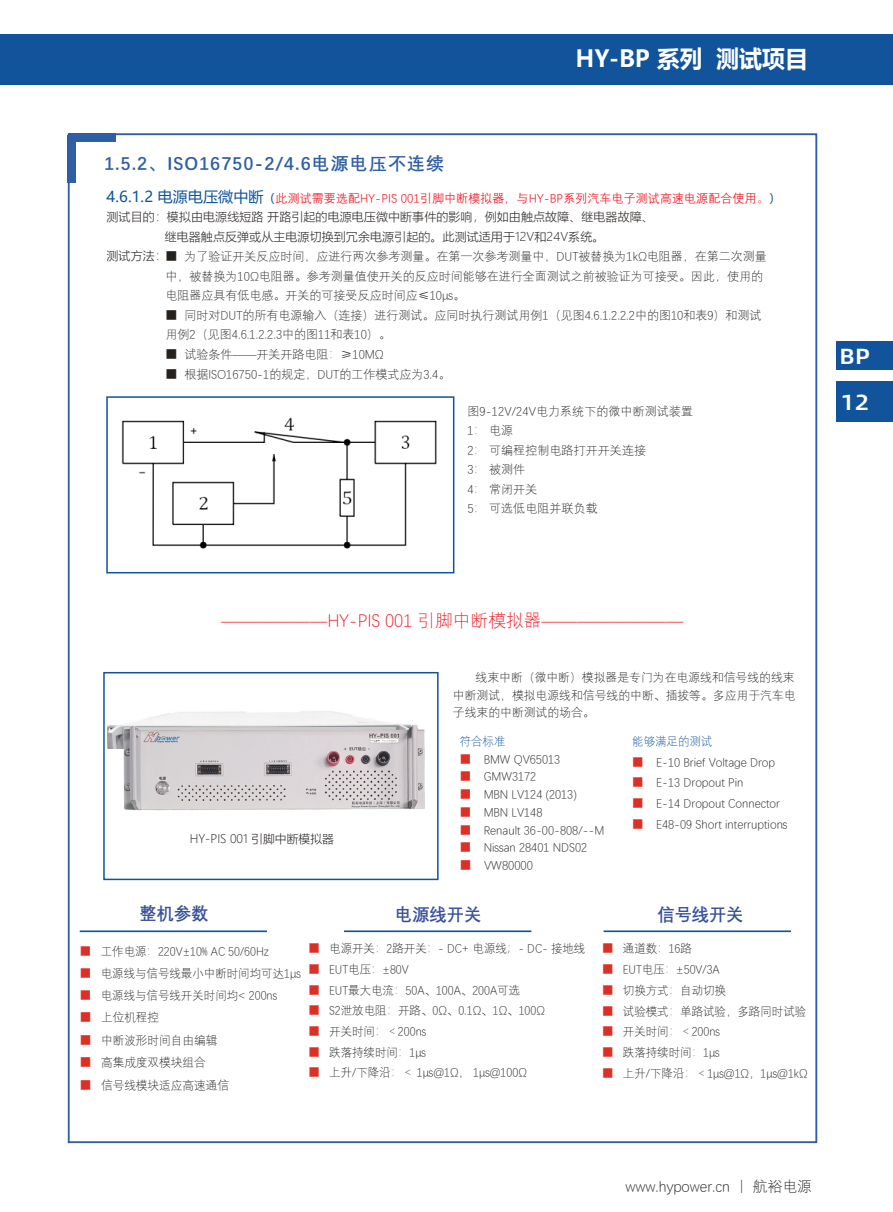
<style>
.page{position:relative;width:893px;height:1212px;background:#fff}
.page>*{position:absolute;margin:0;border:0;box-sizing:border-box;transform-origin:0 0}
.t1{font:700 23.7px "Microsoft Ya Hei";color:#fff}
.t2{font:500 21.9px/45.2px "Alibaba Pu Hui Ti";color:#fff;scale:1.11 1}
.t3{font:700 18px "Deng Xian";letter-spacing:.06em;color:#2f5ea5}
.t4{font:300 17.7px "Deng Xian";color:#ef1923}
.t5{font:700 17.7px "Deng Xian";color:#37509a}
.t6{font:300 14.85px "Deng Xian";color:#241f1f}
.t7{font:300 12px/19.5px "Deng Xian";color:#241f1f}
.t8{font:300 12px/19.5px "Microsoft Ya Hei";letter-spacing:.005em;color:#25211f}
.t9{font:300 12px/19.5px "Deng Xian";letter-spacing:.005em;color:#25211f}
.t10{font:12px "Deng Xian";letter-spacing:.005em;color:#ef1923}
.t11{font:300 12px "Deng Xian";color:#262220}
.t12{font:300 11.85px/17.7px "Deng Xian";color:#241f1f;text-align:justify}
.t13{font:300 11.85px "Deng Xian";color:#262220}
.t14{font:300 11.85px "Microsoft Ya Hei";color:#241f1f}
.t15{font:300 11.85px "Deng Xian";color:#11549c}
.s1{font-family:"Microsoft Ya Hei";font-size:15px;color:#11549c}
.s2{font-family:"Microsoft Ya Hei";color:#11549c}
.s3{font-family:"Microsoft Ya Hei";color:#25211f}
.s4{color:#25211f}
.s5{color:#dc3027}
</style>
<div class="page">
<div style="left:1px;top:35px;width:892px;height:50px;background:#11549c"></div>
<div style="left:837px;top:341px;width:56px;height:80px;background:#11549c"></div>
<div style="left:835px;top:370px;width:58px;height:11px;background:#fff"></div>
<div style="left:68px;top:133px;width:48px;height:8px;background:#305ea5"></div>
<div style="left:68px;top:135px;width:8px;height:47px;background:#305ea5"></div>
<div style="left:106px;top:396px;width:348px;height:177px;border:2px solid #11549c"></div>
<img style="left:121px;top:417px;width:316px;height:132px">
<div style="left:80px;top:930px;width:187px;height:2px;border:1px solid #11549c"></div>
<div style="left:344px;top:930px;width:187px;height:2px;border:1px solid #11549c"></div>
<div style="left:604px;top:930px;width:187px;height:2px;border:1px solid #11549c"></div>
<div style="left:103px;top:672px;width:336px;height:208px;border:2px solid #11549c"></div>
<img style="left:107px;top:711px;width:265px;height:38px">
<img style="left:111px;top:720px;width:314px;height:91px">
<h3 class="t3" style="left:104px;top:151px;width:342px">1.5.2、ISO16750-2/4.6电源电压不连续</h3>
<h1 class="t1" style="left:575px;top:42px;width:234px">HY-BP 系列 测试项目</h1>
<p class="t10" style="left:107px;top:190px;width:676px"><span class="s1">4.6.1.2 电源电压微中断</span><span class="s2">（</span>此测试需要选配HY-PIS 001引脚中断模拟器，与HY-BP系列汽车电子测试高速电源配合使用。<span class="s2">）</span></p>
<p class="t8" style="left:165px;top:207px;width:491px;text-indent:-58px">测试目的：模拟由电源线短路 开路引起的电源电压微中断事件的影响，例如由触点故障、继电器故障、继电器触点反弹或从主电源切换到冗余电源引起的。此测试适用于12V和24V系统。</p>
<p class="t7" style="left:107px;top:247px;width:662px"><span class="s3">测试方法：</span><span class="s4">■</span> 为了验证开关反应时间，应进行两次参考测量。在第一次参考测量中，DUT被替换为1kΩ电阻器，在第二次测量</p>
<p class="t7" style="left:166px;top:266px;width:599px">中，被替换为10Ω电阻器。参考测量值使开关的反应时间能够在进行全面测试之前被验证为可接受。因此，使用的电阻器应具有低电感。开关的可接受反应时间应≤10µs。</p>
<p class="t7" style="left:166px;top:305px;width:597px"><span class="s4">■</span> 同时对DUT的所有电源输入（连接）进行测试。应同时执行测试用例1（见图4.6.1.2.2.2中的图10和表9）和测试用例2（见图4.6.1.2.2.3中的图11和表10）。</p>
<p class="t7" style="left:166px;top:344px;width:220px"><span class="s4">■</span> 试验条件——开关开路电阻：≥10MΩ</p>
<p class="t7" style="left:166px;top:364px;width:286px"><span class="s4">■</span> 根据ISO16750-1的规定，DUT的工作模式应为3.4。</p>
<p class="t9" style="left:467px;top:401px;width:227px">图9-12V/24V电力系统下的微中断测试装置<br>1： 电源<br>2： 可编程控制电路打开开关连接<br>3： 被测件<br>4： 常闭开关<br>5： 可选低电阻并联负载</p>
<h2 class="t2" style="left:839px;top:333px;width:29px">BP<br>12</h2>
<h3 class="t4" style="left:221px;top:609px;width:464px">——————HY-PIS 001 引脚中断模拟器————————</h3>
<p class="t14" style="left:190px;top:830px;width:146px">HY-PIS 001 引脚中断模拟器</p>
<p class="t12" style="left:453px;top:668px;width:344px;text-indent:23px">线束中断（微中断）模拟器是专门为在电源线和信号线的线束中断测试，模拟电源线和信号线的中断、插拔等。多应用于汽车电子线束的中断测试的场合。</p>
<p class="t15" style="left:460px;top:734px;width:47px">符合标准</p>
<p class="t12" style="left:460px;top:750px;width:102px"><span class="s5">■</span> BMW QV65013</p>
<p class="t12" style="left:460px;top:767px;width:78px"><span class="s5">■</span> GMW3172</p>
<p class="t12" style="left:460px;top:785px;width:118px"><span class="s5">■</span> MBN LV124 (2013)</p>
<p class="t12" style="left:460px;top:803px;width:84px"><span class="s5">■</span> MBN LV148</p>
<p class="t12" style="left:460px;top:821px;width:146px"><span class="s5">■</span> Renault 36-00-808/--M</p>
<p class="t12" style="left:460px;top:838px;width:129px"><span class="s5">■</span> Nissan 28401 NDS02</p>
<p class="t7" style="left:460px;top:855px;width:75px"><span class="s5">■</span> VW80000</p>
<p class="t15" style="left:632px;top:734px;width:82px">能够满足的测试</p>
<p class="t12" style="left:632px;top:753px;width:144px"><span class="s5">■</span> E-10 Brief Voltage Drop</p>
<p class="t12" style="left:632px;top:773px;width:113px"><span class="s5">■</span> E-13 Dropout Pin</p>
<p class="t12" style="left:632px;top:794px;width:149px"><span class="s5">■</span> E-14 Dropout Connector</p>
<p class="t12" style="left:632px;top:815px;width:157px"><span class="s5">■</span> E48-09 Short interruptions</p>
<h3 class="t5" style="left:140px;top:902px;width:70px">整机参数</h3>
<p class="t13" style="left:80px;top:943px;width:191px"><span class="s5">■</span> 工作电源：220V±10% AC 50/60Hz</p>
<p class="t13" style="left:80px;top:966px;width:222px"><span class="s5">■</span> 电源线与信号线最小中断时间均可达1μs</p>
<p class="t13" style="left:80px;top:988px;width:199px"><span class="s5">■</span> 电源线与信号线开关时间均&lt; 200ns</p>
<p class="t11" style="left:80px;top:1010px;width:81px"><span class="s5">■</span> 上位机程控</p>
<p class="t11" style="left:80px;top:1033px;width:139px"><span class="s5">■</span> 中断波形时间自由编辑</p>
<p class="t11" style="left:80px;top:1055px;width:127px"><span class="s5">■</span> 高集成度双模块组合</p>
<p class="t11" style="left:80px;top:1078px;width:151px"><span class="s5">■</span> 信号线模块适应高速通信</p>
<h3 class="t5" style="left:395px;top:903px;width:87px">电源线开关</h3>
<p class="t12" style="left:308px;top:939px;width:279px"><span class="s5">■</span> 电源开关：2路开关：- DC+ 电源线；- DC- 接地线</p>
<p class="t12" style="left:308px;top:960px;width:102px"><span class="s5">■</span> EUT电压：±80V</p>
<p class="t12" style="left:308px;top:981px;width:213px"><span class="s5">■</span> EUT最大电流：50A、100A、200A可选</p>
<p class="t12" style="left:308px;top:1001px;width:238px"><span class="s5">■</span> S2泄放电阻：开路、0Ω、0.1Ω、1Ω、100Ω</p>
<p class="t12" style="left:308px;top:1022px;width:119px"><span class="s5">■</span> 开关时间：＜200ns</p>
<p class="t12" style="left:308px;top:1043px;width:119px"><span class="s5">■</span> 跌落持续时间：1µs</p>
<p class="t12" style="left:308px;top:1063px;width:220px"><span class="s5">■</span> 上升/下降沿：＜ 1µs@1Ω， 1µs@100Ω</p>
<h3 class="t5" style="left:657px;top:903px;width:87px">信号线开关</h3>
<p class="t13" style="left:602px;top:941px;width:91px"><span class="s5">■</span> 通道数：16路</p>
<p class="t13" style="left:602px;top:962px;width:119px"><span class="s5">■</span> EUT电压：±50V/3A</p>
<p class="t13" style="left:602px;top:983px;width:126px"><span class="s5">■</span> 切换方式：自动切换</p>
<p class="t13" style="left:602px;top:1003px;width:206px"><span class="s5">■</span> 试验模式：单路试验，多路同时试验</p>
<p class="t13" style="left:602px;top:1024px;width:119px"><span class="s5">■</span> 开关时间：＜200ns</p>
<p class="t13" style="left:602px;top:1045px;width:119px"><span class="s5">■</span> 跌落持续时间：1µs</p>
<p class="t13" style="left:602px;top:1065px;width:207px"><span class="s5">■</span> 上升/下降沿：＜1µs@1Ω，1µs@1kΩ</p>
<p class="t6" style="left:625px;top:1176px;width:188px">www.hypower.cn 丨 航裕电源</p>
</div>
